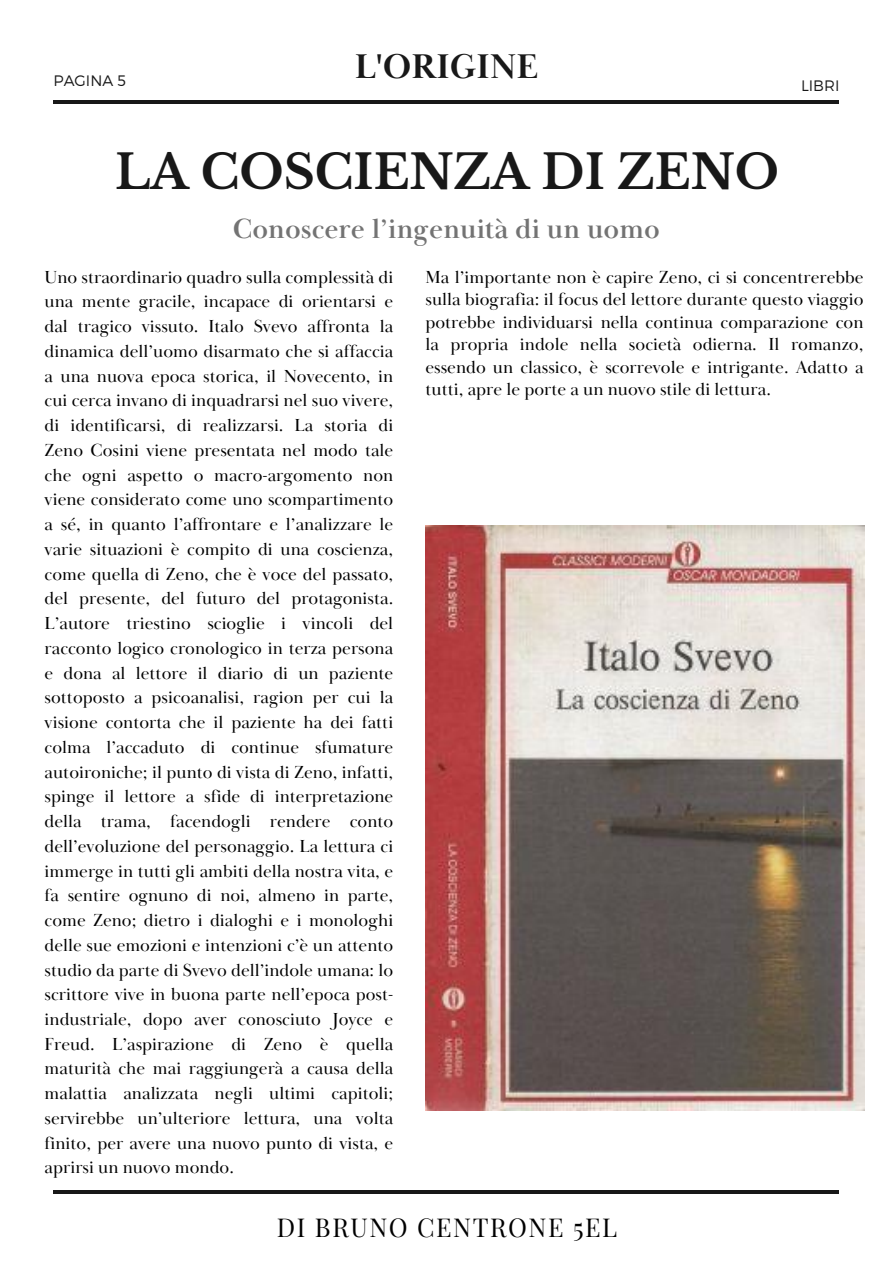
<style>
.page{position:relative;width:893px;height:1264px;background:#fff}
.page>*{position:absolute;margin:0;border:0;box-sizing:border-box;transform-origin:0 0}
.t1{font:700 46.95px "Libre Baskerville";color:#181818}
.t2{font:700 35.25px "Baskerville Display PT";color:#181818}
.t3{font:700 28.5px "Baskerville Display PT";color:#737373}
.t4{font:25.5px "Playfair Display";letter-spacing:.06em;color:#000}
.t5{font:18px/24.8px "Baskerville Display PT";color:#000;text-align:justify}
.t6{font:300 15.15px "Montserrat";color:#181818}
</style>
<div class="page">
<img style="left:425px;top:525px;width:439px;height:585px">
<hr style="left:54px;top:101px;width:784px;height:3px;background:#181818">
<hr style="left:54px;top:1190px;width:784px;height:3px;background:#181818">
<p class="t2" style="left:355px;top:45px;width:185px">L'ORIGINE</p>
<p class="t6" style="left:54px;top:71px;width:74px">PAGINA 5</p>
<p class="t6" style="left:801px;top:76px;width:40px">LIBRI</p>
<p class="t1" style="left:115px;top:144px;width:665px">LA COSCIENZA DI ZENO</p>
<p class="t3" style="left:233px;top:212px;width:428px">Conoscere l’ingenuità di un uomo</p>
<p class="t5" style="left:45px;top:265px;width:350px">Uno straordinario quadro sulla complessità di una mente gracile, incapace di orientarsi e dal tragico vissuto. Italo Svevo affronta la dinamica dell’uomo disarmato che si affaccia a una nuova epoca storica, il Novecento, in cui cerca invano di inquadrarsi nel suo vivere, di identificarsi, di realizzarsi. La storia di Zeno Cosini viene presentata nel modo tale che ogni aspetto o macro-argomento non viene considerato come uno scompartimento a sé, in quanto l’affrontare e l’analizzare le varie situazioni è compito di una coscienza, come quella di Zeno, che è voce del passato, del presente, del futuro del protagonista.<br>L’autore triestino scioglie i vincoli del racconto logico cronologico in terza persona e dona al lettore il diario di un paziente sottoposto a psicoanalisi, ragion per cui la visione contorta che il paziente ha dei fatti colma l’accaduto di continue sfumature autoironiche; il punto di vista di Zeno, infatti, spinge il lettore a sfide di interpretazione della trama, facendogli rendere conto dell’evoluzione del personaggio. La lettura ci immerge in tutti gli ambiti della nostra vita, e fa sentire ognuno di noi, almeno in parte, come Zeno; dietro i dialoghi e i monologhi delle sue emozioni e intenzioni c’è un attento studio da parte di Svevo dell’indole umana: lo scrittore vive in buona parte nell’epoca post&shy;industriale, dopo aver conosciuto Joyce e Freud. L’aspirazione di Zeno è quella maturità che mai raggiungerà a causa della malattia analizzata negli ultimi capitoli; servirebbe un’ulteriore lettura, una volta finito, per avere una nuovo punto di vista, e aprirsi un nuovo mondo.</p>
<p class="t5" style="left:425px;top:266px;width:439px;line-height:22.5px">Ma l’importante non è capire Zeno, ci si concentrerebbe sulla biografia: il focus del lettore durante questo viaggio potrebbe individuarsi nella continua comparazione con la propria indole nella società odierna. Il romanzo, essendo un classico, è scorrevole e intrigante. Adatto a tutti, apre le porte a un nuovo stile di lettura.</p>
<p class="t4" style="left:277px;top:1208px;width:341px">DI BRUNO CENTRONE 5EL</p>
</div>
